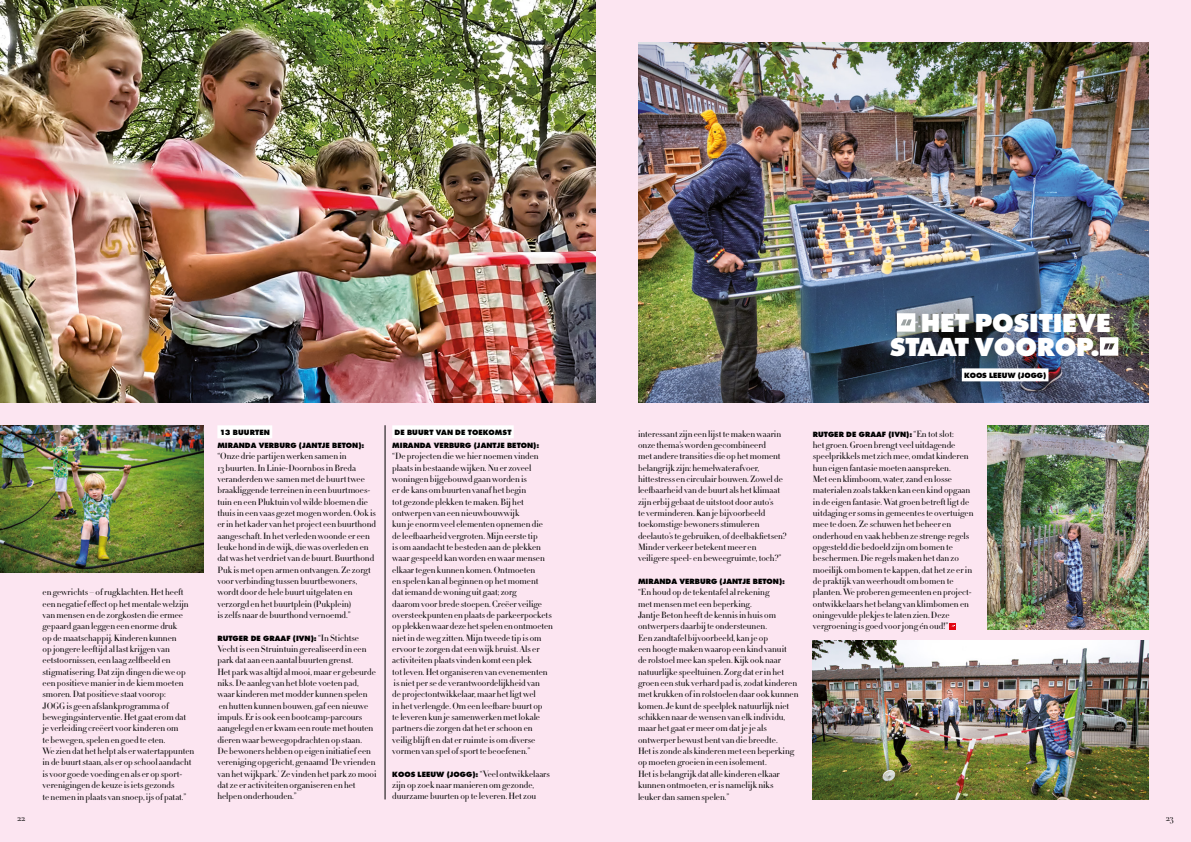
<style>
.page{position:relative;width:1191px;height:842px;background:#fce5f1}
.page>*{position:absolute;margin:0;border:0;box-sizing:border-box;transform-origin:0 0}
.t1{font:800 24px/24px "Futura Std";letter-spacing:-.01em;color:#fff}
.t2{font:300 9px/11.3px "HTF Didot L16";color:#000}
.t3{font:800 7px/13.3px "Futura Std";color:#000}
.s1{font-family:"HTF Didot L16";font-weight:300;font-size:9px}
.s2{font-family:"Futura Std";font-weight:800;font-size:7px}
</style>
<div class="page">
<div style="left:217px;top:425px;width:55px;height:13px;background:#fff"></div>
<div style="left:392px;top:425px;width:122px;height:13px;background:#fff"></div>
<svg style="left:949px;top:623px;width:7px;height:6px"></svg>
<img style="left:638px;top:43px;width:510px;height:360px">
<img style="left:0;top:0;width:595px;height:403px">
<img style="left:987px;top:425px;width:161px;height:204px">
<img style="left:0;top:425px;width:203px;height:148px">
<img style="left:813px;top:641px;width:335px;height:158px">
<hr style="left:385px;top:425px;width:1px;height:374px;background:#000">
<div style="left:961px;top:368px;width:87px;height:13px;background:#fff"></div>
<svg style="left:897px;top:313px;width:18px;height:19px"></svg>
<svg style="left:1100px;top:337px;width:18px;height:19px"></svg>
<p class="t2" style="left:43px;top:586px;width:153px">en gewrichts – of rugklachten. Het heeft een negatief effect op het mentale welzijn van mensen en de zorgkosten die ermee gepaard gaan leggen een enorme druk<br>op de maatschappij. Kinderen kunnen<br>op jongere leeftijd al last krijgen van eetstoornissen, een laag zelfbeeld en stigmatisering. Dat zijn dingen die we op een positieve manier in de kiem moeten smoren. Dat positieve staat voorop:<br>JOGG is geen afslankprogramma of bewegingsinterventie. Het gaat erom dat je verleiding creëert voor kinderen om<br>te bewegen, spelen en goed te eten.<br>We zien dat het helpt als er watertappunten in de buurt staan, als er op school aandacht is voor goede voeding en als er op sport&shy;verenigingen de keuze is iets gezonds<br>te nemen in plaats van snoep, ijs of patat.”</p>
<p class="t3" style="left:217px;top:425px;width:149px;text-indent:2px">13 BUURTEN<br>MIRANDA VERBURG (JANTJE BETON):</p>
<p class="t2" style="left:217px;top:450px;width:160px">“Onze drie partijen werken samen in<br>13 buurten. In Linie-Doornbos in Breda veranderden we samen met de buurt twee braakliggende terreinen in een buurtmoes&shy;tuin en een Pluktuin vol wilde bloemen die thuis in een vaas gezet mogen worden. Ook is er in het kader van het project een buurthond aangeschaft. In het verleden woonde er een leuke hond in de wijk, die was overleden en dat was het verdriet van de buurt. Buurthond Puk is met open armen ontvangen. Ze zorgt voor verbinding tussen buurtbewoners, wordt door de hele buurt uitgelaten en verzorgd en het buurtplein (Pukplein)<br>is zelfs naar de buurthond vernoemd.”</p>
<p class="t3" style="left:217px;top:631px;width:143px">RUTGER DE GRAAF (IVN): <span class="s1">“In Stichtse</span></p>
<p class="t2" style="left:217px;top:643px;width:161px">Vecht is een Struintuin gerealiseerd in een park dat aan een aantal buurten grenst.<br>Het park was altijd al mooi, maar er gebeurde niks. De aanleg van het blote voeten pad, waar kinderen met modder kunnen spelen en hutten kunnen bouwen, gaf een nieuwe impuls. Er is ook een bootcamp-parcours aangelegd en er kwam een route met houten dieren waar beweegopdrachten op staan.<br>De bewoners hebben op eigen initiatief een vereniging opgericht, genaamd ‘De vrienden van het wijkpark.’ Ze vinden het park zo mooi dat ze er activiteiten organiseren en het helpen onderhouden.”</p>
<p class="t3" style="left:392px;top:425px;width:149px;text-indent:2px">DE BUURT VAN DE TOEKOMST<br>MIRANDA VERBURG (JANTJE BETON):</p>
<p class="t2" style="left:392px;top:450px;width:162px">“De projecten die we hier noemen vinden plaats in bestaande wijken. Nu er zoveel woningen bijgebouwd gaan worden is<br>er de kans om buurten vanaf het begin<br>tot gezonde plekken te maken. Bij het ontwerpen van een nieuwbouwwijk<br>kun je enorm veel elementen opnemen die de leefbaarheid vergroten. Mijn eerste tip<br>is om aandacht te besteden aan de plekken waar gespeeld kan worden en waar mensen elkaar tegen kunnen komen. Ontmoeten<br>en spelen kan al beginnen op het moment<br>dat iemand de woning uit gaat; zorg<br>daarom voor brede stoepen. Creëer veilige oversteekpunten en plaats de parkeerpockets op plekken waar deze het spelen en ontmoeten niet in de weg zitten. Mijn tweede tip is om ervoor te zorgen dat een wijk bruist. Als er activiteiten plaats vinden komt een plek<br>tot leven. Het organiseren van evenementen is niet per se de verantwoordelijkheid van<br>de projectontwikkelaar, maar het ligt wel<br>in het verlengde. Om een leefbare buurt op<br>te leveren kun je samenwerken met lokale partners die zorgen dat het er schoon en veilig blijft en dat er ruimte is om diverse vormen van spel of sport te beoefenen.”</p>
<p class="t2" style="left:392px;top:768px;width:159px"><span class="s2">KOOS LEEUW (JOGG):</span> “Veel ontwikkelaars zijn op zoek naar manieren om gezonde, duurzame buurten op te leveren. Het zou</p>
<h1 class="t1" style="left:889px;top:311px;width:223px;text-indent:31px">HET POSITIEVE<br>STAAT VOOROP.</h1>
<p class="t3" style="left:964px;top:369px;width:84px">KOOS LEEUW (JOGG)</p>
<p class="t2" style="left:638px;top:428px;width:150px">interessant zijn een lijst te maken waarin onze thema’s worden gecombineerd<br>met andere transities die op het moment belangrijk zijn: hemelwaterafvoer, hittestress en circulair bouwen. Zowel de leefbaarheid van de buurt als het klimaat zijn erbij gebaat de uitstoot door auto’s<br>te verminderen. Kan je bijvoorbeeld toekomstige bewoners stimuleren deelauto’s te gebruiken, of deelbakfietsen?<br>Minder verkeer betekent meer en veiligere speel- en beweegruimte, toch?”</p>
<p class="t3" style="left:638px;top:575px;width:149px">MIRANDA VERBURG (JANTJE BETON):</p>
<p class="t2" style="left:638px;top:586px;width:162px">“En houd op de tekentafel al rekening<br>met mensen met een beperking.<br>Jantje Beton heeft de kennis in huis om ontwerpers daarbij te ondersteunen.<br>Een zandtafel bijvoorbeeld, kan je op<br>een hoogte maken waarop een kind vanuit<br>de rolstoel mee kan spelen. Kijk ook naar natuurlijke speeltuinen. Zorg dat er in het groen een stuk verhard pad is, zodat kinderen met krukken of in rolstoelen daar ook kunnen komen. Je kunt de speelplek natuurlijk niet schikken naar de wensen van elk individu, maar het gaat er meer om dat je je als ontwerper bewust bent van die breedte.<br>Het is zonde als kinderen met een beperking op moeten groeien in een isolement.<br>Het is belangrijk dat alle kinderen elkaar kunnen ontmoeten, er is namelijk niks<br>leuker dan samen spelen.”</p>
<p class="t3" style="left:813px;top:427px;width:142px">RUTGER DE GRAAF (IVN): <span class="s1">“En tot slot:</span></p>
<p class="t2" style="left:813px;top:439px;width:162px">het groen. Groen brengt veel uitdagende speelprikkels met zich mee, omdat kinderen hun eigen fantasie moeten aanspreken.<br>Met een klimboom, water, zand en losse materialen zoals takken kan een kind opgaan in de eigen fantasie. Wat groen betreft ligt de uitdaging er soms in gemeentes te overtuigen mee te doen. Ze schuwen het beheer en onderhoud en vaak hebben ze strenge regels opgesteld die bedoeld zijn om bomen te beschermen. Die regels maken het dan zo moeilijk om bomen te kappen, dat het ze er in de praktijk van weerhoudt om bomen te planten. We proberen gemeenten en project&shy;ontwikkelaars het belang van klimbomen en oningevulde plekjes te laten zien. Deze vergroening is goed voor jong én oud!”</p>
<p class="t2" style="left:17px;top:812px;width:10px">22</p>
<p class="t2" style="left:1165px;top:812px;width:9px">23</p>
</div>
